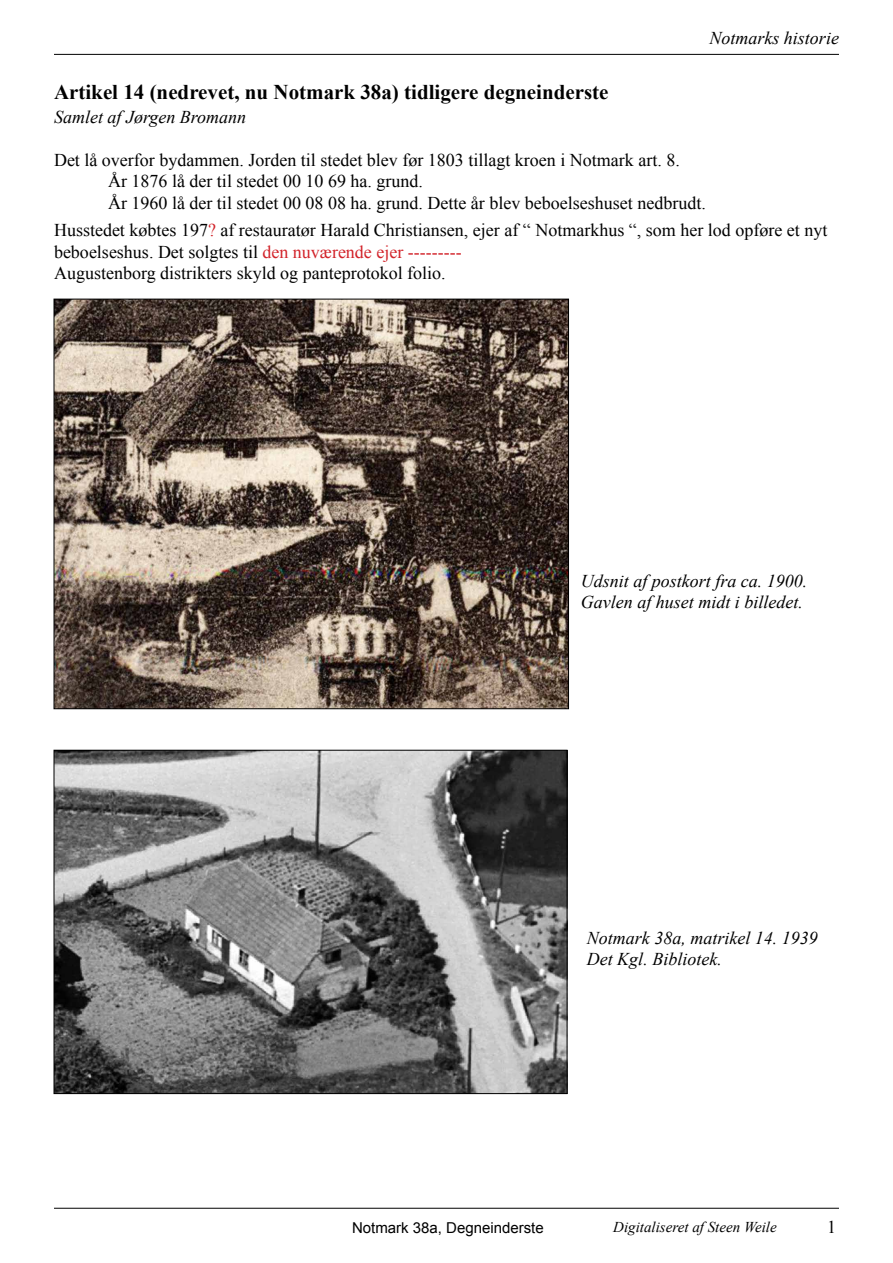
<style>
.page{position:relative;width:893px;height:1263px;background:#fff}
.page>*{position:absolute;margin:0;border:0;box-sizing:border-box;transform-origin:0 0}
.t1{font:700 21px "Times New Roman";color:#000}
.t2{font:18px/21.6px "Times New Roman";color:#000}
.t3{font:italic 18px/21.6px "Times New Roman";color:#000}
.t4{font:italic 15px "Times New Roman";color:#000}
.t5{font:15px "Arial";color:#000}
.s1{color:#d2232a}
</style>
<div class="page">
<hr style="left:54px;top:1208px;width:785px;height:1px;background:#000">
<hr style="left:54px;top:54px;width:785px;height:1px;background:#000">
<img style="left:56px;top:301px;width:511px;height:406px">
<img style="left:56px;top:752px;width:509px;height:340px">
<p class="t3" style="left:709px;top:26px;width:131px">Notmarks historie</p>
<p class="t1" style="left:54px;top:77px;width:556px">Artikel 14 (nedrevet, nu Notmark 38a) tidligere degneinderste</p>
<p class="t3" style="left:54px;top:105px;width:194px">Samlet af Jørgen Bromann</p>
<p class="t2" style="left:108px;top:149px;width:599px;text-indent:-54px">Det lå overfor bydammen. Jorden til stedet blev før 1803 tillagt kroen i Notmark art. 8.<br>År 1876 lå der til stedet 00 10 69 ha. grund.<br>År 1960 lå der til stedet 00 08 08 ha. grund. Dette år blev beboelseshuset nedbrudt.</p>
<p class="t2" style="left:54px;top:219px;width:775px">Husstedet købtes 197<span class="s1">?</span> af restauratør Harald Christiansen, ejer af “ Notmarkhus “, som her lod opføre et nyt beboelseshus. Det solgtes til <span class="s1">den nuværende ejer ---------<br></span>Augustenborg distrikters skyld og panteprotokol folio.</p>
<p class="t3" style="left:581px;top:569px;width:228px">Udsnit af postkort fra ca. 1900.<br>Gavlen af huset midt i billedet.</p>
<p class="t3" style="left:587px;top:926px;width:232px">Notmark 38a, matrikel 14. 1939<br>Det Kgl. Bibliotek.</p>
<p class="t5" style="left:352px;top:1218px;width:193px">Notmark 38a, Degneinderste</p>
<p class="t4" style="left:613px;top:1216px;width:165px">Digitaliseret af Steen Weile</p>
<p class="t2" style="left:827px;top:1216px;width:10px">1</p>
</div>
